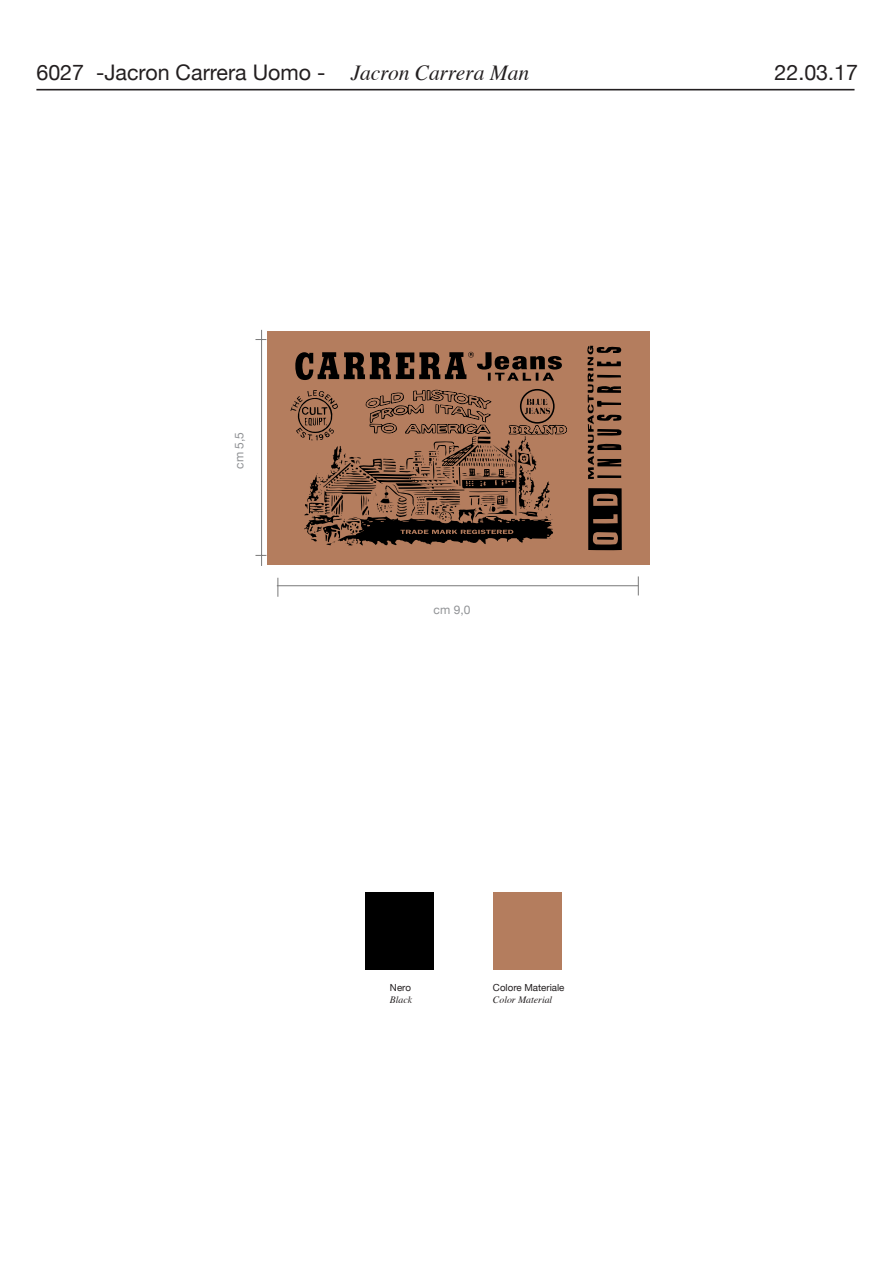
<style>
.page{position:relative;width:893px;height:1263px;background:#fff}
.page>*{position:absolute;margin:0;border:0;box-sizing:border-box;transform-origin:0 0}
.t1{font:21.45px "Helvetica Neue";color:#231f20}
.t2{font:12px "Helvetica Neue";color:#929497}
.t3{font:9.75px "Helvetica Neue";color:#231f20}
.t4{font:italic 9.75px "Times";color:#231f20}
.s1{font-family:"Times";font-style:italic}
</style>
<div class="page">
<div style="left:267px;top:331px;width:383px;height:234px;background:#b47d5e"></div>
<svg style="left:587px;top:345px;width:35px;height:205px"></svg>
<svg style="left:295px;top:352px;width:267px;height:29px"></svg>
<svg style="left:290px;top:389px;width:277px;height:157px"></svg>
<div style="left:365px;top:892px;width:69px;height:78px;background:#000"></div>
<hr style="left:36px;top:89px;width:818px;height:1px;background:#231f20">
<div style="left:493px;top:892px;width:69px;height:78px;background:#b47d5e"></div>
<hr style="left:261px;top:330px;width:1px;height:236px;background:#797979">
<hr style="left:277px;top:585px;width:361px;height:1px;background:#797979">
<svg style="left:277px;top:578px;width:1px;height:19px"></svg>
<svg style="left:638px;top:576px;width:1px;height:19px"></svg>
<p class="t1" style="left:36px;top:57px;width:494px">6027 -Jacron Carrera Uomo - <span class="s1">Jacron Carrera Man</span></p>
<p class="t1" style="left:774px;top:57px;width:85px">22.03.17</p>
<p class="t2" style="left:231px;top:469px;width:38px;rotate:-90deg">cm 5,5</p>
<p class="t2" style="left:434px;top:601px;width:38px">cm 9,0</p>
<p class="t3" style="left:390px;top:980px;width:23px">Nero</p>
<p class="t4" style="left:390px;top:991px;width:24px">Black</p>
<p class="t3" style="left:493px;top:980px;width:73px">Colore Materiale</p>
<p class="t4" style="left:493px;top:991px;width:61px">Color Material</p>
</div>
